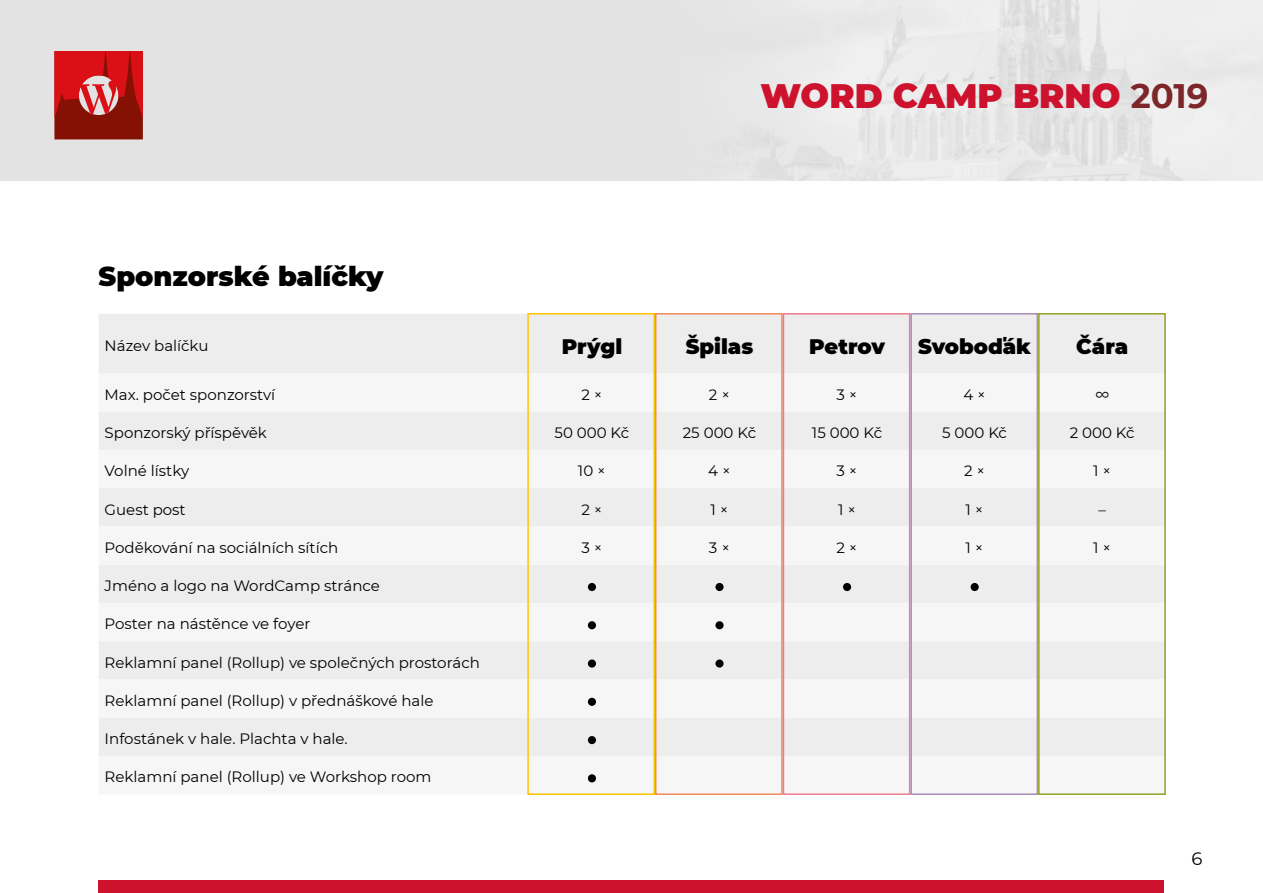
<style>
.page{position:relative;width:1263px;height:893px;background:#fff}
.page>*{position:absolute;margin:0;border:0;box-sizing:border-box;transform-origin:0 0}
.t1{font:900 33.9px "Montserrat";color:#cd122d}
.t2{font:900 27px "Montserrat";color:#000}
.t3{font:900 21px "Montserrat";color:#000}
.t4{font:18px "Montserrat";color:#000}
.t5{font:15px "Montserrat";color:#000}
.s1{font-weight:700;color:#7e272a}
</style>
<div class="page">
<div style="left:0;top:0;width:1263px;height:181px;background:#e3e3e3"></div>
<img style="left:816px;top:0;width:447px;height:181px">
<svg style="left:54px;top:51px;width:89px;height:88px;background:#b72422"></svg>
<div style="left:99px;top:880px;width:1065px;height:13px;background:#cd122d"></div>
<div style="left:99px;top:314px;width:1064px;height:59px;background:#ededed"></div>
<svg style="left:99px;top:412px;width:1064px;height:371px;fill:#ededed"></svg>
<div style="left:588px;top:583px;width:8px;height:8px;background:#000;border-radius:50%"></div>
<div style="left:715px;top:583px;width:8px;height:8px;background:#000;border-radius:50%"></div>
<div style="left:843px;top:583px;width:8px;height:8px;background:#000;border-radius:50%"></div>
<div style="left:970px;top:583px;width:9px;height:8px;background:#000;border-radius:50%"></div>
<div style="left:588px;top:621px;width:8px;height:8px;background:#000;border-radius:50%"></div>
<div style="left:715px;top:621px;width:8px;height:8px;background:#000;border-radius:50%"></div>
<div style="left:588px;top:659px;width:8px;height:9px;background:#000;border-radius:50%"></div>
<div style="left:715px;top:659px;width:8px;height:9px;background:#000;border-radius:50%"></div>
<div style="left:588px;top:698px;width:8px;height:8px;background:#000;border-radius:50%"></div>
<div style="left:588px;top:736px;width:8px;height:8px;background:#000;border-radius:50%"></div>
<div style="left:588px;top:774px;width:8px;height:8px;background:#000;border-radius:50%"></div>
<div style="left:527px;top:313px;width:128px;height:482px;border:2px solid #fdc300"></div>
<div style="left:655px;top:313px;width:128px;height:482px;border:2px solid #f18a5d"></div>
<div style="left:783px;top:313px;width:127px;height:482px;border:2px solid #ef7c8e"></div>
<div style="left:910px;top:313px;width:128px;height:482px;border:2px solid #aa8bb9"></div>
<div style="left:1038px;top:313px;width:128px;height:482px;border:2px solid #96a126"></div>
<h2 class="t2" style="left:99px;top:256px;width:287px">Sponzorské balíčky</h2>
<h1 class="t1" style="left:760px;top:70px;width:449px">WORD CAMP BRNO <span class="s1">2019</span></h1>
<p class="t5" style="left:105px;top:335px;width:105px">Název balíčku</p>
<h3 class="t3" style="left:562px;top:330px;width:62px">Prýgl</h3>
<h3 class="t3" style="left:686px;top:330px;width:69px">Špilas</h3>
<h3 class="t3" style="left:809px;top:330px;width:77px">Petrov</h3>
<h3 class="t3" style="left:918px;top:330px;width:115px">Svoboďák</h3>
<h3 class="t3" style="left:1076px;top:330px;width:53px">Čára</h3>
<p class="t5" style="left:105px;top:384px;width:172px">Max. počet sponzorství</p>
<p class="t5" style="left:581px;top:384px;width:23px">2 ×</p>
<p class="t5" style="left:709px;top:384px;width:23px">2 ×</p>
<p class="t5" style="left:836px;top:384px;width:23px">3 ×</p>
<p class="t5" style="left:963px;top:384px;width:24px">4 ×</p>
<p class="t5" style="left:1095px;top:384px;width:15px">∞</p>
<p class="t5" style="left:105px;top:422px;width:164px">Sponzorský příspěvěk</p>
<p class="t5" style="left:554px;top:422px;width:76px">50 000 Kč</p>
<p class="t5" style="left:683px;top:422px;width:75px">25 000 Kč</p>
<p class="t5" style="left:812px;top:422px;width:72px">15 000 Kč</p>
<p class="t5" style="left:942px;top:422px;width:66px">5 000 Kč</p>
<p class="t5" style="left:1070px;top:422px;width:66px">2 000 Kč</p>
<p class="t5" style="left:105px;top:461px;width:86px">Volné lístky</p>
<p class="t5" style="left:578px;top:461px;width:29px">10 ×</p>
<p class="t5" style="left:708px;top:461px;width:24px">4 ×</p>
<p class="t5" style="left:836px;top:461px;width:23px">3 ×</p>
<p class="t5" style="left:964px;top:461px;width:23px">2 ×</p>
<p class="t5" style="left:1093px;top:461px;width:19px">1 ×</p>
<p class="t5" style="left:105px;top:499px;width:83px">Guest post</p>
<p class="t5" style="left:581px;top:499px;width:23px">2 ×</p>
<p class="t5" style="left:710px;top:499px;width:19px">1 ×</p>
<p class="t5" style="left:838px;top:499px;width:19px">1 ×</p>
<p class="t5" style="left:966px;top:499px;width:19px">1 ×</p>
<p class="t5" style="left:1098px;top:499px;width:9px">–</p>
<p class="t5" style="left:105px;top:537px;width:235px">Poděkování na sociálních sítích</p>
<p class="t5" style="left:581px;top:537px;width:23px">3 ×</p>
<p class="t5" style="left:709px;top:537px;width:23px">3 ×</p>
<p class="t5" style="left:836px;top:537px;width:23px">2 ×</p>
<p class="t5" style="left:965px;top:537px;width:19px">1 ×</p>
<p class="t5" style="left:1093px;top:537px;width:19px">1 ×</p>
<p class="t5" style="left:105px;top:575px;width:277px">Jméno a logo na WordCamp stránce</p>
<p class="t5" style="left:105px;top:614px;width:207px">Poster na nástěnce ve foyer</p>
<p class="t5" style="left:105px;top:652px;width:377px">Reklamní panel (Rollup) ve společných prostorách</p>
<p class="t5" style="left:105px;top:690px;width:330px">Reklamní panel (Rollup) v přednáškové hale</p>
<p class="t5" style="left:105px;top:728px;width:245px">Infostánek v hale. Plachta v hale.</p>
<p class="t5" style="left:105px;top:767px;width:328px">Reklamní panel (Rollup) ve Workshop room</p>
<p class="t4" style="left:1191px;top:846px;width:12px">6</p>
</div>
